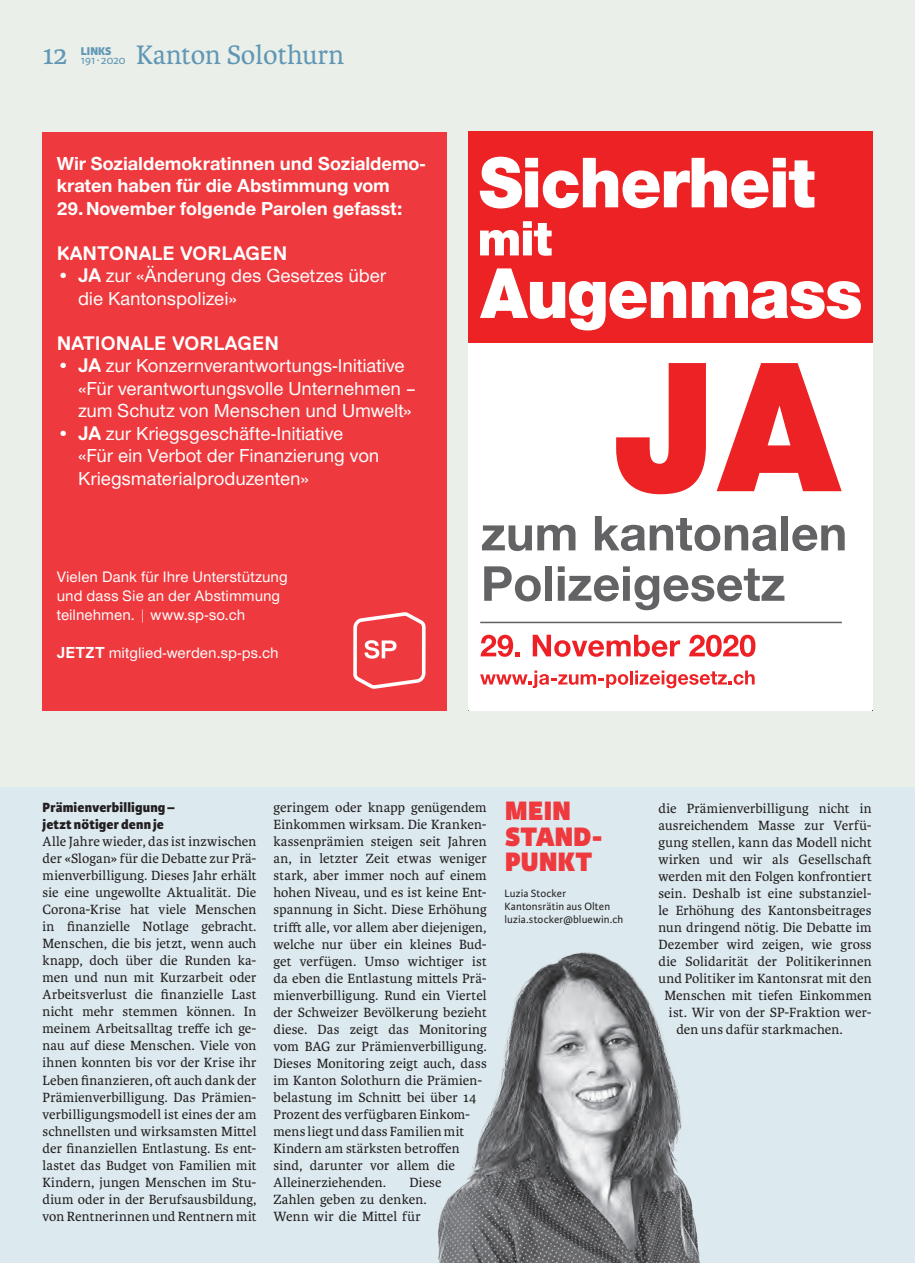
<style>
.page{position:relative;width:915px;height:1263px;background:#fff}
.page>*{position:absolute;margin:0;border:0;box-sizing:border-box;transform-origin:0 0}
.t1{font:28.5px "Karmina";color:#6197b5}
.t2{font:800 28.5px/25.5px "Karmina Sans";letter-spacing:.01em;color:#ee3a3e}
.t3{font:500 19.5px/22.5px "Nimbus San Nov";letter-spacing:-.005em;color:#fff}
.t4{font:700 19.5px/22.5px "Nimbus San Nov";color:#fff}
.t5{font:700 19.5px "Replica";letter-spacing:.005em;color:#fff}
.t6{font:500 15.75px/18.9px "Nimbus San Nov";letter-spacing:.005em;color:#fff}
.t7{font:14.25px/17px "Karmina";letter-spacing:.01em;color:#231f20}
.t8{font:800 14.25px/17px "Karmina Sans";letter-spacing:.01em;color:#231f20}
.t9{font:12px "Karmina Sans";color:#6197b5}
.t10{font:800 12px "Karmina Sans";color:#6197b5}
.t11{font:11.25px/12.8px "Karmina Sans";letter-spacing:.015em;color:#231f20}
.s1{font-family:"Replica";font-weight:700}
.s2{font-weight:300}
</style>
<div class="page">
<div style="left:0;top:0;width:914px;height:1263px;background:#eaf0e9"></div>
<div style="left:0;top:787px;width:914px;height:476px;background:#dce9ee"></div>
<img style="left:438px;top:952px;width:262px;height:311px">
<div style="left:468px;top:132px;width:404px;height:578px;background:#fff"></div>
<div style="left:468px;top:132px;width:404px;height:211px;background:#ed2225"></div>
<svg style="left:480px;top:635px;width:40px;height:22px"></svg>
<svg style="left:532px;top:635px;width:147px;height:22px"></svg>
<svg style="left:689px;top:635px;width:66px;height:22px"></svg>
<svg style="left:480px;top:670px;width:274px;height:18px"></svg>
<svg style="left:479px;top:157px;width:335px;height:51px"></svg>
<svg style="left:480px;top:221px;width:71px;height:35px"></svg>
<svg style="left:480px;top:268px;width:380px;height:62px"></svg>
<svg style="left:616px;top:363px;width:89px;height:131px"></svg>
<svg style="left:716px;top:363px;width:125px;height:128px"></svg>
<svg style="left:482px;top:525px;width:49px;height:26px"></svg>
<svg style="left:537px;top:525px;width:38px;height:25px"></svg>
<svg style="left:594px;top:516px;width:182px;height:35px"></svg>
<div style="left:781px;top:516px;width:6px;height:34px;background:#636366"></div>
<svg style="left:792px;top:525px;width:52px;height:26px"></svg>
<svg style="left:484px;top:566px;width:56px;height:35px"></svg>
<div style="left:545px;top:566px;width:7px;height:35px;background:#636366"></div>
<svg style="left:557px;top:566px;width:227px;height:44px"></svg>
<hr style="left:480px;top:622px;width:361px;height:1px;background:#636366">
<div style="left:43px;top:132px;width:403px;height:578px;background:#ee3a3e"></div>
<svg style="left:353px;top:612px;width:72px;height:77px"></svg>
<h1 class="t1" style="left:43px;top:39px;width:27px">12</h1>
<p class="t10" style="left:81px;top:44px;width:32px">LINKS</p>
<p class="t9" style="left:81px;top:53px;width:46px">191∙ 2020</p>
<h1 class="t1" style="left:136px;top:39px;width:209px">Kanton Solothurn</h1>
<h2 class="t4" style="left:57px;top:152px;width:370px">Wir Sozialdemokratinnen und Sozialdemo&shy;kraten haben für die Abstimmung vom<br>29.November folgende Parolen gefasst:</h2>
<h2 class="t5" style="left:57px;top:242px;width:232px">KANTONALE VORLAGEN</h2>
<h2 class="t3" style="left:78px;top:264px;width:309px;text-indent:-21px">• <span class="s1">JA</span> zur «Änderung des Gesetzes über die Kantonspolizei»</h2>
<h2 class="t5" style="left:57px;top:332px;width:224px">NATIONALE VORLAGEN</h2>
<h2 class="t3" style="left:78px;top:354px;width:339px;text-indent:-21px">• <span class="s1">JA</span> zur Konzernverantwortungs-Initiative «Für verantwortungsvolle Unternehmen – zum Schutz von Menschen und Umwelt»</h2>
<h2 class="t3" style="left:78px;top:422px;width:303px;text-indent:-21px">• <span class="s1">JA</span> zur Kriegsgeschäfte-Initiative «Für ein Verbot der Finanzierung von<br>Kriegsmaterialproduzenten»</h2>
<p class="t6" style="left:57px;top:567px;width:232px">Vielen Dank für Ihre Unterstützung und dass Sie an der Abstimmung teilnehmen. <span class="s2">|</span> www.sp-so.ch</p>
<p class="t6" style="left:57px;top:643px;width:223px"><span class="s1">JETZT</span> mitglied-werden.sp-ps.ch</p>
<p class="t8" style="left:43px;top:799px;width:134px">Prämienverbilligung – jetzt nötiger denn je</p>
<p class="t7" style="left:43px;top:833px;width:215px;text-align:justify">Alle Jahre wieder, das ist inzwischen der «Slogan» für die Debatte zur Prä&shy;mienverbilligung. Dieses Jahr erhält sie eine ungewollte Aktualität. Die Corona-Krise hat viele Menschen in finanzielle Notlage gebracht.<br>Menschen, die bis jetzt, wenn auch knapp, doch über die Runden ka&shy;men und nun mit Kurzarbeit oder Arbeitsverlust die finanzielle Last nicht mehr stemmen können. In meinem Arbeitsalltag treffe ich ge&shy;nau auf diese Menschen. Viele von ihnen konnten bis vor der Krise ihr Leben finanzieren, oft auch dank der Prämienverbilligung. Das Prämien&shy;verbilligungsmodell ist eines der am schnellsten und wirksamsten Mittel der finanziellen Entlastung. Es ent&shy;lastet das Budget von Familien mit Kindern, jungen Menschen im Stu&shy;dium oder in der Berufsausbildung, von Rentnerinnen und Rentnern mit</p>
<p class="t7" style="left:273px;top:799px;width:215px">geringem oder knapp genügendem<br>Einkommen wirksam. Die Kranken&shy;kassenprämien steigen seit Jahren an, in letzter Zeit etwas weniger stark, aber immer noch auf einem hohen Niveau, und es ist keine Ent&shy;spannung in Sicht. Diese Erhöhung trifft alle, vor allem aber diejenigen, welche nur über ein kleines Bud&shy;get verfügen. Umso wichtiger ist da eben die Entlastung mittels Prä&shy;mienverbilligung. Rund ein Viertel der Schweizer Bevölkerung bezieht diese. Das zeigt das Monitoring vom BAG zur Prämienverbilligung.<br>Dieses Monitoring zeigt auch, dass im Kanton Solothurn die Prämien&shy;belastung im Schnitt bei über 14<br>Prozent des verfügbaren Einkom&shy;mens liegt und dass Familien mit<br>Kindern am stärksten betroffen sind, darunter vor allem die<br>Alleinerziehenden.</p>
<p class="t7" style="left:273px;top:1174px;width:170px;text-indent:136px">Diese<br>Zahlen geben zu denken.<br>Wenn wir die Mittel für</p>
<h1 class="t2" style="left:505px;top:799px;width:99px">MEIN<br>STAND-<br>PUNKT</h1>
<p class="t11" style="left:504px;top:887px;width:120px">Luzia Stocker<br>Kantonsrätin aus Olten luzia.stocker@bluewin.ch</p>
<p class="t7" style="left:658px;top:800px;width:214px">die Prämienverbilligung nicht in</p>
<p class="t7" style="left:658px;top:817px;width:214px">ausreichendem Masse zur Verfü-</p>
<p class="t7" style="left:658px;top:834px;width:215px">gung stellen, kann das Modell nicht</p>
<p class="t7" style="left:658px;top:851px;width:215px">wirken und wir als Gesellschaft</p>
<p class="t7" style="left:658px;top:868px;width:215px">werden mit den Folgen konfrontiert</p>
<p class="t7" style="left:658px;top:885px;width:214px">sein. Deshalb ist eine substanziel-</p>
<p class="t7" style="left:658px;top:902px;width:215px">le Erhöhung des Kantonsbeitrages</p>
<p class="t7" style="left:658px;top:919px;width:215px">nun dringend nötig. Die Debatte im</p>
<p class="t7" style="left:658px;top:936px;width:214px">Dezember wird zeigen, wie gross</p>
<p class="t7" style="left:658px;top:953px;width:215px">die Solidarität der Politikerinnen</p>
<p class="t7" style="left:658px;top:970px;width:214px">und Politiker im Kantonsrat mit den</p>
<p class="t7" style="left:664px;top:987px;width:208px">Menschen mit tiefen Einkommen</p>
<p class="t7" style="left:668px;top:1004px;width:204px">ist. Wir von der SP-Fraktion wer-</p>
<p class="t7" style="left:676px;top:1021px;width:168px">den uns dafür starkmachen.</p>
</div>
